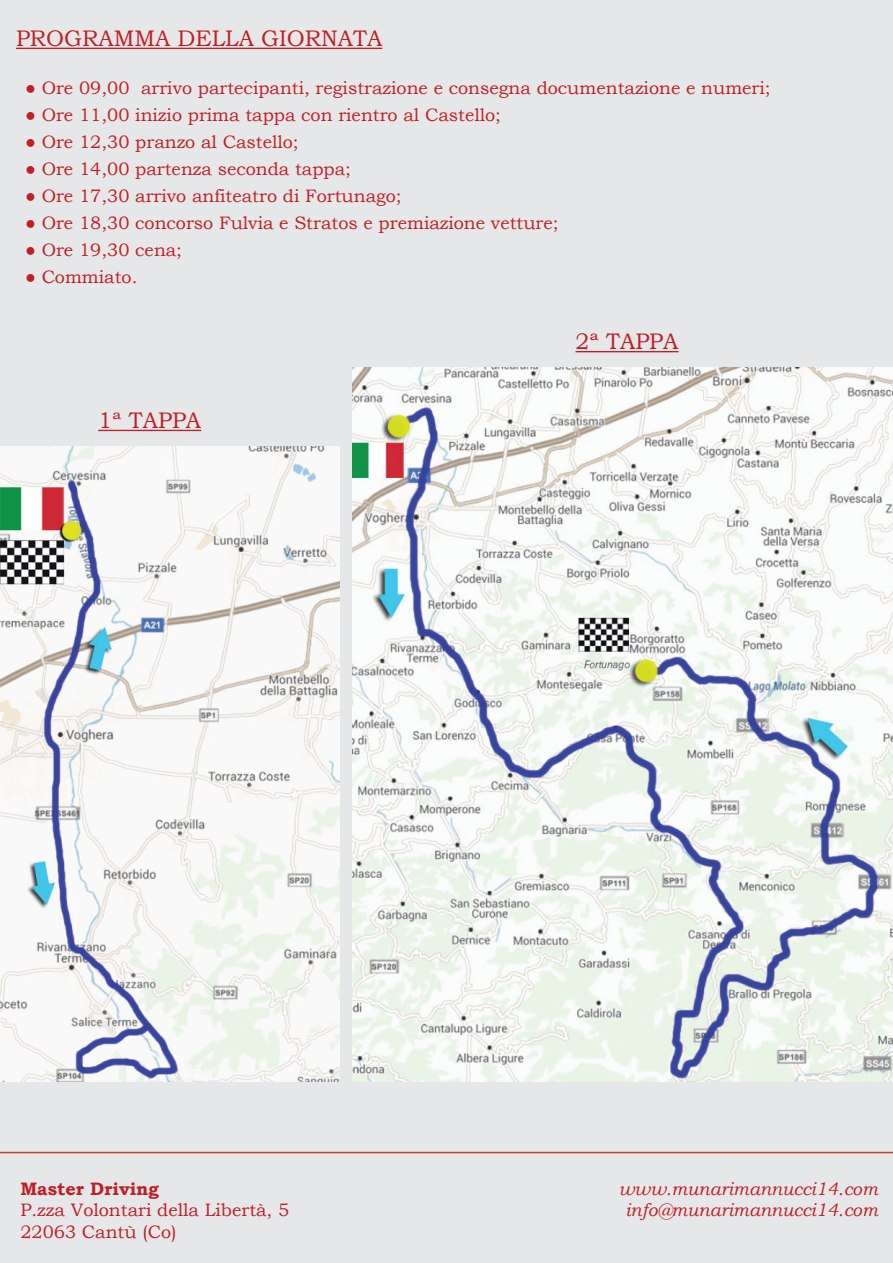
<style>
.page{position:relative;width:893px;height:1263px;background:#e6e7e9}
.page>*{position:absolute;margin:0;border:0;box-sizing:border-box;transform-origin:0 0}
.t1{font:22.5px "Bookman Old Style";color:#c02025}
.t2{font:18px/21.6px "Bookman Old Style";color:#c02025}
.t3{font:italic 18px/21.6px "Bookman Old Style";color:#c02025;text-align:center}
.t4{font:700 18px "Bookman Old Style";color:#c02025}
</style>
<div class="page">
<img style="left:0;top:446px;width:340px;height:636px">
<img style="left:353px;top:367px;width:540px;height:715px">
<hr style="left:0;top:1152px;width:893px;height:1px;background:#c0422d">
<hr style="left:16px;top:48px;width:366px;height:1px;background:#c02025">
<hr style="left:98px;top:430px;width:103px;height:1px;background:#c02025">
<hr style="left:575px;top:351px;width:104px;height:1px;background:#c02025">
<p class="t1" style="left:16px;top:23px;width:368px">PROGRAMMA DELLA GIORNATA</p>
<p class="t2" style="left:25px;top:77px;width:747px">● Ore 09,00 arrivo partecipanti, registrazione e consegna documentazione e numeri;</p>
<p class="t2" style="left:25px;top:104px;width:477px">● Ore 11,00 inizio prima tappa con rientro al Castello;</p>
<p class="t2" style="left:25px;top:131px;width:275px">● Ore 12,30 pranzo al Castello;</p>
<p class="t2" style="left:25px;top:158px;width:327px">● Ore 14,00 partenza seconda tappa;</p>
<p class="t2" style="left:25px;top:185px;width:378px">● Ore 17,30 arrivo anfiteatro di Fortunago;</p>
<p class="t2" style="left:25px;top:212px;width:535px">● Ore 18,30 concorso Fulvia e Stratos e premiazione vetture;</p>
<p class="t2" style="left:25px;top:239px;width:159px">● Ore 19,30 cena;</p>
<p class="t2" style="left:25px;top:266px;width:114px">● Commiato.</p>
<p class="t1" style="left:98px;top:405px;width:105px">1ª TAPPA</p>
<p class="t1" style="left:575px;top:326px;width:105px">2ª TAPPA</p>
<p class="t4" style="left:20px;top:1175px;width:140px">Master Driving</p>
<p class="t2" style="left:20px;top:1199px;width:270px">P.zza Volontari della Libertà, 5<br>22063 Cantù (Co)</p>
<p class="t3" style="left:619px;top:1177px;width:261px">www.munarimannucci14.com info@munarimannucci14.com</p>
</div>
